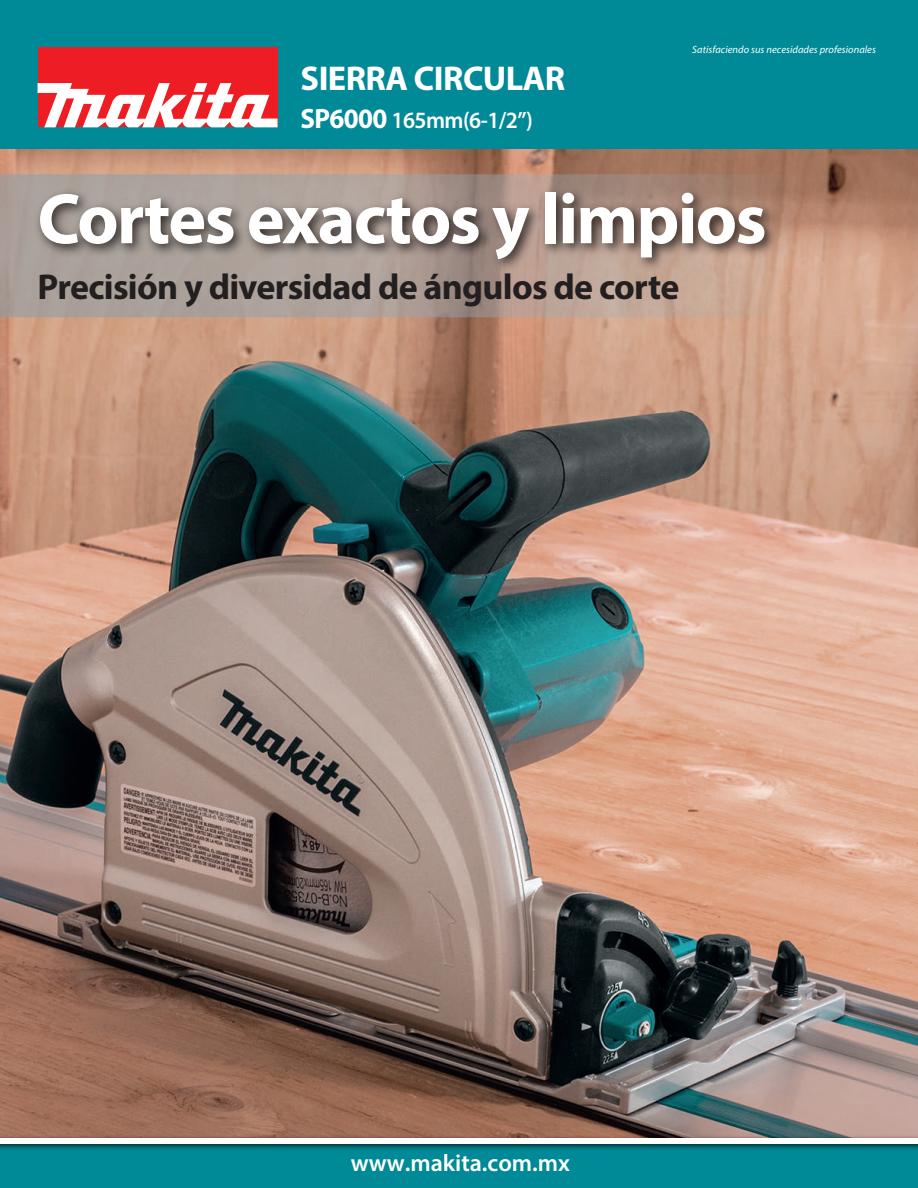
<style>
.page{position:relative;width:918px;height:1188px;background:#fff}
.page>*{position:absolute;margin:0;border:0;box-sizing:border-box;transform-origin:0 0}
.t1{font:700 72px "Myriad Pro";letter-spacing:-.025em;color:#fff}
.t2{font:700 36px "Myriad Pro";letter-spacing:-.02em;color:#231f20}
.t3{font:700 34.5px "Myriad Pro";letter-spacing:-.015em;color:#fff}
.t4{font:600 24px "Myriad Pro";color:#fff}
.t5{font:600 23.4px "Myriad Pro";letter-spacing:-.025em;color:#fff;scale:.96 1}
.t6{font:italic 10.5px "Myriad Pro";color:#fff}
.s1{font-weight:700;font-size:28.2px}
</style>
<div class="page">
<img style="left:0;top:149px;width:918px;height:984px">
<svg style="left:0;top:174px;width:807px;height:143px;background:#b39f93"></svg>
<div style="left:0;top:0;width:918px;height:149px;background:#008996"></div>
<div style="left:38px;top:47px;width:240px;height:80px;background:#ee1d23"></div>
<svg style="left:38px;top:83px;width:240px;height:44px"></svg>
<div style="left:0;top:1142px;width:918px;height:46px;background:#008996"></div>
<img style="left:0;top:1133px;width:918px;height:16px">
<div style="left:0;top:1138px;width:918px;height:6px;background:#fff"></div>
<img style="left:28px;top:173px;width:755px;height:107px">
<h3 class="t3" style="left:301px;top:56px;width:266px">SIERRA CIRCULAR</h3>
<h3 class="t5" style="left:301px;top:105px;width:243px"><span class="s1">SP6000</span> 165mm(6-1/2”)</h3>
<p class="t6" style="left:692px;top:43px;width:185px">Satisfaciendo sus necesidades profesionales</p>
<h1 class="t1" style="left:38px;top:172px;width:731px">Cortes exactos y limpios</h1>
<h2 class="t2" style="left:38px;top:264px;width:643px">Precisión y diversidad de ángulos de corte</h2>
<h3 class="t4" style="left:351px;top:1148px;width:221px">www.makita.com.mx</h3>
</div>
